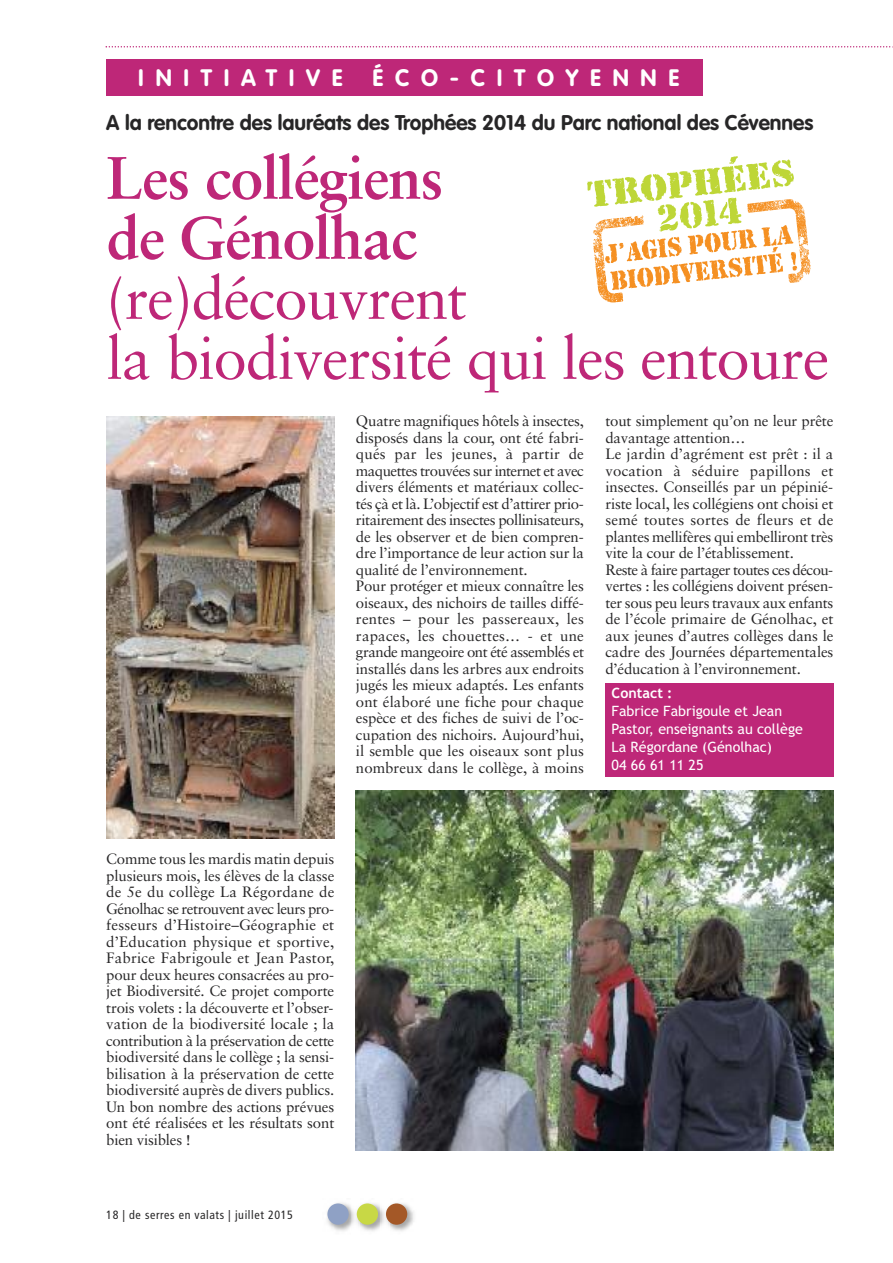
<style>
.page{position:relative;width:893px;height:1263px;background:#fff}
.page>*{position:absolute;margin:0;border:0;box-sizing:border-box;transform-origin:0 0}
.t1{font:60px/60px "Sabon";letter-spacing:-.02em;color:#be2778}
.t2{font:700 60px/60px "Sabon";letter-spacing:-.02em;color:#be2778}
.t3{font:700 23.55px "VAG Rounded";letter-spacing:.5em;color:#fff}
.t4{font:700 21px "VAG Rounded";color:#272627}
.t5{font:15px/16.5px "Sabon";letter-spacing:-.01em;color:#272627}
.t6{font:14.25px/18px "Trebuchet MS";color:#fff}
.t7{font:700 14.25px "Trebuchet MS";color:#fff}
.t8{font:condensed 12px "Frutiger LT Std";letter-spacing:.05em;color:#272627}
</style>
<div class="page">
<img style="left:327px;top:1203px;width:87px;height:28px">
<div style="left:327px;top:1203px;width:22px;height:22px;background:#8fa1c5;border-radius:50%"></div>
<div style="left:357px;top:1203px;width:21px;height:22px;background:#c8d845;border-radius:50%"></div>
<div style="left:386px;top:1203px;width:21px;height:22px;background:#a45827;border-radius:50%"></div>
<div style="left:106px;top:60px;width:597px;height:36px;background:#be2778"></div>
<svg style="left:106px;top:46px;width:787px;height:2px"></svg>
<img style="left:106px;top:417px;width:228px;height:422px">
<img style="left:356px;top:791px;width:477px;height:360px">
<div style="left:605px;top:684px;width:228px;height:93px;background:#be2778"></div>
<svg style="left:587px;top:156px;width:224px;height:146px"></svg>
<h2 class="t3" style="left:138px;top:68px;width:206px">INITIATIVE</h2>
<h2 class="t3" style="left:372px;top:68px;width:308px">ÉCO-CITOYENNE</h2>
<h3 class="t4" style="left:106px;top:114px;width:709px">A la rencontre des lauréats des Trophées 2014 du Parc national des Cévennes</h3>
<h1 class="t2" style="left:106px;top:153px;width:339px">Les collégiens de Génolhac</h1>
<h1 class="t1" style="left:106px;top:273px;width:724px">(re)découvrent<br>la biodiversité qui les entoure</h1>
<p class="t5" style="left:356px;top:414px;width:230px">Quatre magnifiques hôtels à insectes, disposés dans la cour, ont été fabri&shy;qués par les jeunes, à partir de maquettes trouvées sur internet et avec divers éléments et matériaux collec&shy;tés çà et là. L’objectif est d’attirer prio&shy;ritairement des insectes pollinisateurs, de les observer et de bien compren&shy;dre l’importance de leur action sur la qualité de l’environnement.<br>Pour protéger et mieux connaître les oiseaux, des nichoirs de tailles diffé&shy;rentes – pour les passereaux, les rapaces, les chouettes… - et une grande mangeoire ont été assemblés et installés dans les arbres aux endroits jugés les mieux adaptés. Les enfants ont élaboré une fiche pour chaque espèce et des fiches de suivi de l’oc&shy;cupation des nichoirs. Aujourd’hui, il semble que les oiseaux sont plus nombreux dans le collège, à moins</p>
<p class="t5" style="left:605px;top:414px;width:230px">tout simplement qu’on ne leur prête davantage attention…<br>Le jardin d’agrément est prêt : il a vocation à séduire papillons et insectes. Conseillés par un pépinié&shy;riste local, les collégiens ont choisi et semé toutes sortes de fleurs et de plantes mellifères qui embelliront très vite la cour de l’établissement.<br>Reste à faire partager toutes ces décou&shy;vertes : les collégiens doivent présen&shy;ter sous peu leurs travaux aux enfants de l’école primaire de Génolhac, et aux jeunes d’autres collèges dans le cadre des Journées départementales d’éducation à l’environnement.</p>
<p class="t7" style="left:612px;top:685px;width:62px">Contact :</p>
<p class="t6" style="left:612px;top:702px;width:193px">Fabrice Fabrigoule et Jean<br>Pastor, enseignants au collège<br>La Régordane (Génolhac)<br>04 66 61 11 25</p>
<p class="t5" style="left:106px;top:852px;width:230px;text-align:justify">Comme tous les mardis matin depuis plusieurs mois, les élèves de la classe de 5e du collège La Régordane de Génolhac se retrouvent avec leurs pro&shy;fesseurs d’Histoire–Géographie et d’Education physique et sportive, Fabrice Fabrigoule et Jean Pastor, pour deux heures consacrées au pro&shy;jet Biodiversité. Ce projet comporte trois volets : la découverte et l’obser&shy;vation de la biodiversité locale ; la contribution à la préservation de cette biodiversité dans le collège ; la sensi&shy;bilisation à la préservation de cette biodiversité auprès de divers publics.<br>Un bon nombre des actions prévues ont été réalisées et les résultats sont bien visibles !</p>
<p class="t8" style="left:106px;top:1210px;width:188px">18 | de serres en valats | juillet 2015</p>
</div>
